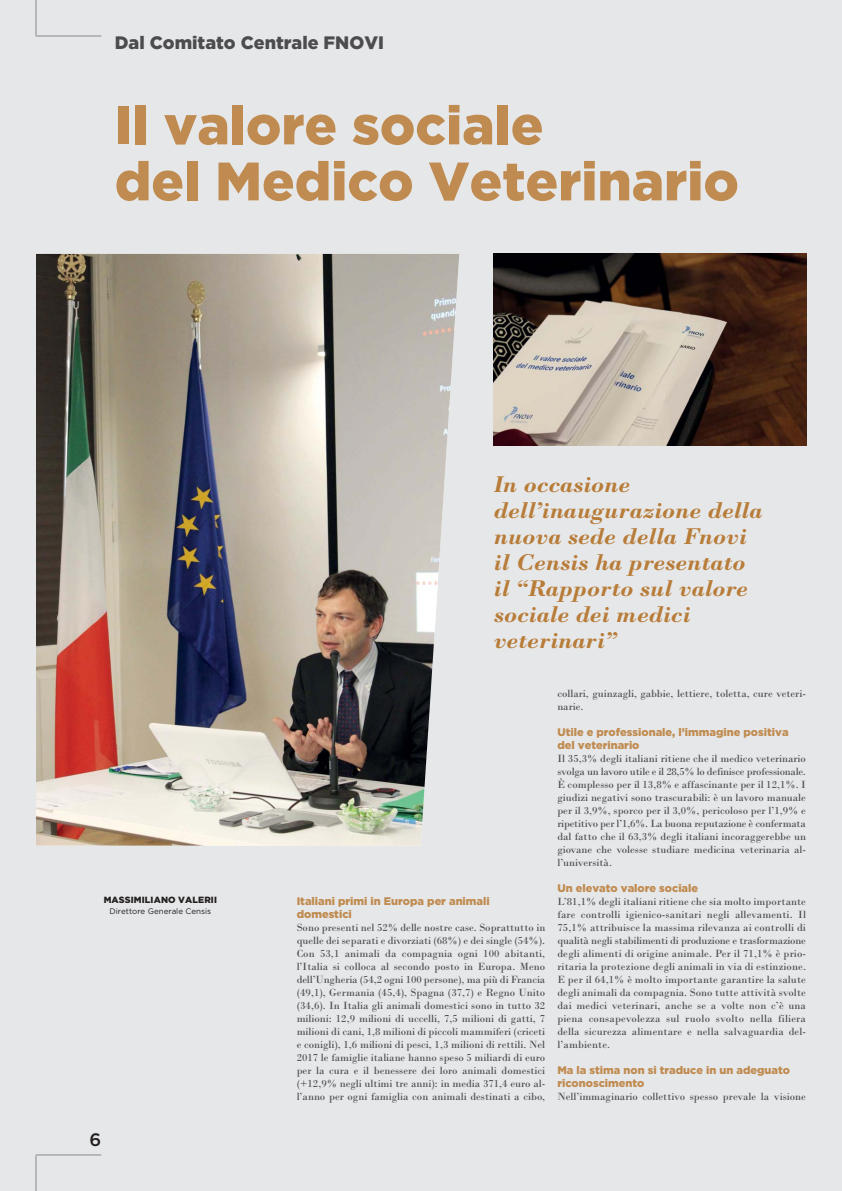
<style>
.page{position:relative;width:842px;height:1191px;background:#e6e7e8}
.page>*{position:absolute;margin:0;border:0;box-sizing:border-box;transform-origin:0 0}
.t1{font:900 54px/56px "Gotham";color:#c08b50}
.t2{font:italic 700 24px/26px "Bodoni";color:#b87c39}
.t3{font:900 18px "Gotham";color:#4c4c4e}
.t4{font:500 18px "Gotham";color:#231f20}
.t5{font:11px/13px "Bodoni";color:#4c4c4e;text-align:justify}
.t6{font:900 11px/13px "Gotham";color:#c08b50}
.t7{font:900 9px "Gotham";letter-spacing:.015em;color:#231f20}
.t8{font:8px "Gotham";color:#231f20}
</style>
<div class="page">
<svg style="left:36px;top:1154px;width:66px;height:37px"></svg>
<svg style="left:36px;top:0;width:66px;height:37px"></svg>
<img style="left:494px;top:254px;width:312px;height:191px">
<img style="left:36px;top:254px;width:423px;height:591px">
<h3 class="t3" style="left:115px;top:36px;width:271px">Dal Comitato Centrale FNOVI</h3>
<h1 class="t1" style="left:115px;top:101px;width:625px">Il valore sociale<br>del Medico Veterinario</h1>
<p class="t7" style="left:104px;top:897px;width:115px">MASSIMILIANO VALERII</p>
<p class="t8" style="left:109px;top:907px;width:103px">Direttore Generale Censis</p>
<h3 class="t4" style="left:89px;top:1133px;width:13px">6</h3>
<h2 class="t2" style="left:494px;top:474px;width:270px">In occasione dell’inaugurazione della nuova sede della Fnovi il Censis ha presentato il “Rapporto sul valore sociale dei medici veterinari”</h2>
<p class="t6" style="left:297px;top:895px;width:195px">Italiani primi in Europa per animali domestici</p>
<p class="t5" style="left:297px;top:922px;width:250px">Sono presenti nel 52% delle nostre case. Soprattutto in quelle dei separati e divorziati (68%) e dei single (54%).<br>Con 53,1 animali da compagnia ogni 100 abitanti, l’Italia si colloca al secondo posto in Europa. Meno dell’Ungheria (54,2 ogni 100 persone), ma più di Francia (49,1), Germania (45,4), Spagna (37,7) e Regno Unito (34,6). In Italia gli animali domestici sono in tutto 32 milioni: 12,9 milioni di uccelli, 7,5 milioni di gatti, 7 milioni di cani, 1,8 milioni di piccoli mammiferi (criceti e conigli), 1,6 milioni di pesci, 1,3 milioni di rettili. Nel 2017 le famiglie italiane hanno speso 5 miliardi di euro per la cura e il benessere dei loro animali domestici (+12,9% negli ultimi tre anni): in media 371,4 euro al&shy;l’anno per ogni famiglia con animali destinati a cibo,</p>
<p class="t5" style="left:557px;top:688px;width:250px">collari, guinzagli, gabbie, lettiere, toletta, cure veteri&shy;narie.</p>
<p class="t6" style="left:557px;top:726px;width:233px">Utile e professionale, l’immagine positiva del veterinario</p>
<p class="t5" style="left:557px;top:753px;width:250px">Il 35,3% degli italiani ritiene che il medico veterinario svolga un lavoro utile e il 28,5% lo definisce professionale.<br>È complesso per il 13,8% e affascinante per il 12,1%. I giudizi negativi sono trascurabili: è un lavoro manuale per il 3,9%, sporco per il 3,0%, pericoloso per l’1,9% e ripetitivo per l’1,6%. La buona reputazione è confermata dal fatto che il 63,3% degli italiani incoraggerebbe un giovane che volesse studiare medicina veterinaria al&shy;l’università.</p>
<p class="t6" style="left:557px;top:882px;width:142px">Un elevato valore sociale</p>
<p class="t5" style="left:557px;top:896px;width:250px">L’81,1% degli italiani ritiene che sia molto importante fare controlli igienico-sanitari negli allevamenti. Il 75,1% attribuisce la massima rilevanza ai controlli di qualità negli stabilimenti di produzione e trasformazione degli alimenti di origine animale. Per il 71,1% è prio&shy;ritaria la protezione degli animali in via di estinzione.<br>E per il 64,1% è molto importante garantire la salute degli animali da compagnia. Sono tutte attività svolte dai medici veterinari, anche se a volte non c’è una piena consapevolezza sul ruolo svolto nella filiera della sicurezza alimentare e nella salvaguardia del&shy;l’ambiente.</p>
<p class="t6" style="left:557px;top:1064px;width:234px">Ma la stima non si traduce in un adeguato riconoscimento</p>
<p class="t5" style="left:557px;top:1091px;width:250px">Nell’immaginario collettivo spesso prevale la visione</p>
</div>
